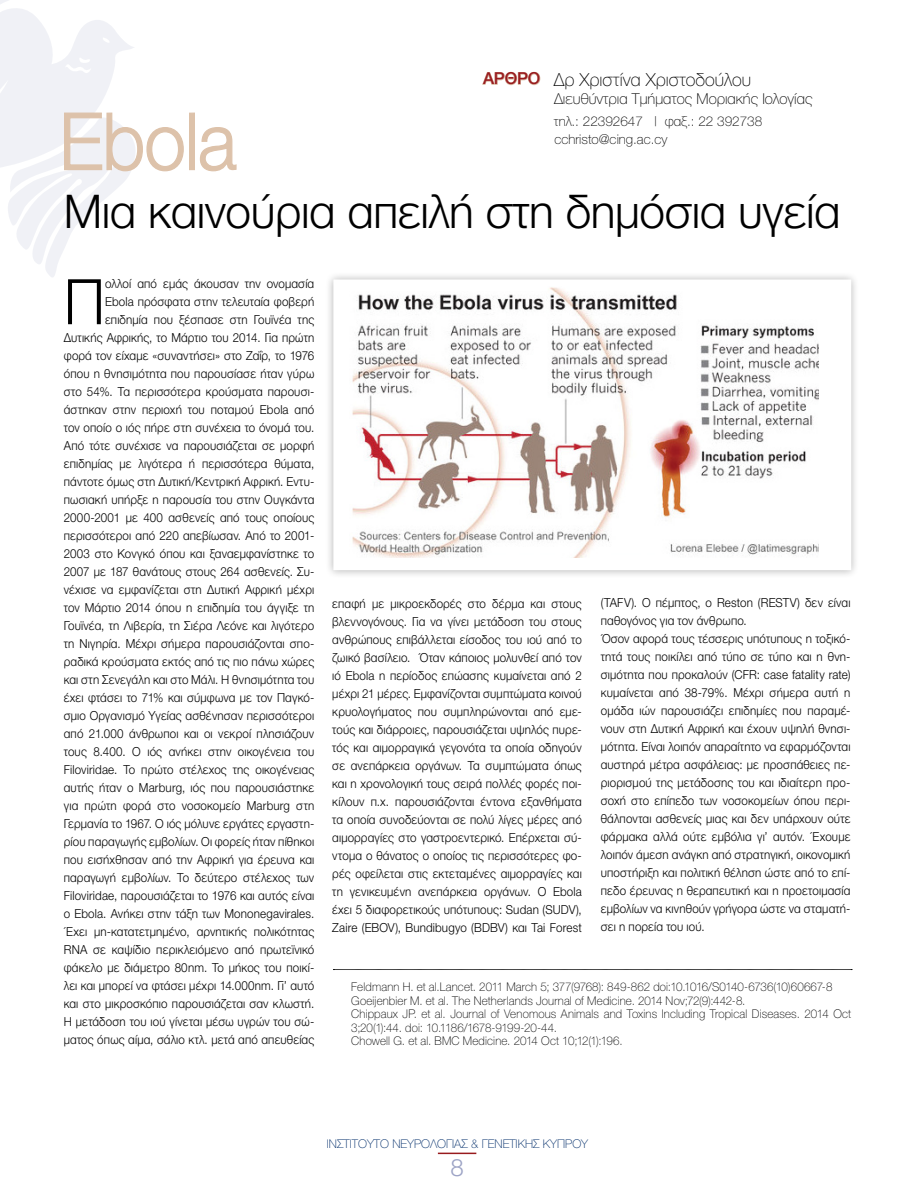
<style>
.page{position:relative;width:915px;height:1191px;background:#fff}
.page>*{position:absolute;margin:0;border:0;box-sizing:border-box;transform-origin:0 0}
.keimeno_kanoniko_me{font:300 62.85px "Ntitweights 03";color:#000;scale:.93 1}
.t1{font:300 46.5px "Ntitweights 03";letter-spacing:-.01em;color:#000}
.t2{font:300 24px "Ntitweights 03";color:#9ca3c5}
.KANONIKO_XORIS_DROP{font:100 18px "Ntitweights 02";color:#000}
.t3{font:500 16.5px "Ntitweights 05";letter-spacing:-.01em;color:#981b1e}
.KANONIKO_XORIS_DROP-2{font:100 15px "Ntitweights 02";color:#000}
.KANONIKO_XORIS_DROP-3{font:100 13.5px "Ntitweights 02";color:#000}
.keimeno_kanoniko_me-2{font:300 12.45px/18px "Ntitweights 03";letter-spacing:.01em;color:#000;text-align:justify;scale:.93 1}
.keimeno_kanoniko_me-3{font:100 12px/13.5px "Ntitweights 02";letter-spacing:.01em;color:#000;scale:.96 1}
.t4{font:100 12px "Ntitweights 02";color:#002d6a}
</style>
<div class="page">
<hr style="left:438px;top:1152px;width:38px;height:2px;background:#981b1e">
<svg style="left:333px;top:969px;width:518px;height:1px"></svg>
<div style="left:324px;top:271px;width:535px;height:307px;background:#000;opacity:.3"></div>
<div style="left:333px;top:279px;width:517px;height:291px;background:#fff;border:4px solid #fff"></div>
<img style="left:352px;top:287px;width:466px;height:271px">
<svg style="left:0;top:0;width:237px;height:277px"></svg>
<svg style="left:482px;top:72px;width:58px;height:13px"></svg>
<p class="t3" style="left:483px;top:69px;width:59px">ΑΡΘΡΟ</p>
<p class="KANONIKO_XORIS_DROP" style="left:553px;top:69px;width:199px">Δρ Χριστίνα Χριστοδούλου</p>
<p class="KANONIKO_XORIS_DROP-2" style="left:554px;top:90px;width:260px">Διευθύντρια Τμήματος Μοριακής Ιολογίας</p>
<p class="KANONIKO_XORIS_DROP-3" style="left:553px;top:114px;width:210px">τηλ.: 22392647 | φαξ.: 22 392738</p>
<p class="KANONIKO_XORIS_DROP-3" style="left:554px;top:132px;width:114px">cchristo@cing.ac.cy</p>
<p class="t1" style="left:64px;top:185px;width:778px">Mια καινούρια απειλή στη δημόσια υγεία</p>
<p class="keimeno_kanoniko_me-2" style="left:64px;top:275px;width:271px;text-align:right">ολλοί από εμάς άκουσαν την ονομασία<br>Ebola πρόσφατα στην τελευταία φοβερή επιδημία που ξέσπασε στη Γουϊνέα της Δυτικής Αφρικής, το Μάρτιο του 2014. Για πρώτη φορά τον είχαμε «συναντήσει» στο Ζαΐρ, το 1976 όπου η θνησιμότητα που παρουσίασε ήταν γύρω στο 54%. Τα περισσότερα κρούσματα παρουσι&shy;άστηκαν στην περιοχή του ποταμού Ebola από τον οποίο ο ιός πήρε στη συνέχεια το όνομά του.<br>Από τότε συνέχισε να παρουσιάζεται σε μορφή επιδημίας με λιγότερα ή περισσότερα θύματα, πάντοτε όμως στη Δυτική/Κεντρική Αφρική. Εντυ&shy;πωσιακή υπήρξε η παρουσία του στην Ουγκάντα 2000-2001 με 400 ασθενείς από τους οποίους περισσότεροι από 220 απεβίωσαν. Από το 2001- 2003 στο Κονγκό όπου και ξαναεμφανίστηκε το 2007 με 187 θανάτους στους 264 ασθενείς. Συ&shy;νέχισε να εμφανίζεται στη Δυτική Αφρική μέχρι τον Μάρτιο 2014 όπου η επιδημία του άγγιξε τη Γουϊνέα, τη Λιβερία, τη Σιέρα Λεόνε και λιγότερο τη Νιγηρία. Μέχρι σήμερα παρουσιάζονται σπο&shy;ραδικά κρούσματα εκτός από τις πιο πάνω χώρες και στη Σενεγάλη και στο Μάλι. Η θνησιμότητα του έχει φτάσει το 71% και σύμφωνα με τον Παγκό&shy;σμιο Οργανισμό Υγείας ασθένησαν περισσότεροι από 21.000 άνθρωποι και οι νεκροί πλησιάζουν τoυς 8.400. Ο ιός ανήκει στην οικογένεια του Filoviridae. Το πρώτο στέλεχος της οικογένειας αυτής ήταν ο Marburg, ιός που παρουσιάστηκε για πρώτη φορά στο νοσοκομείο Marburg στη Γερμανία το 1967. Ο ιός μόλυνε εργάτες εργαστη&shy;ρίου παραγωγής εμβολίων. Οι φορείς ήταν πίθηκοι που εισήχθησαν από την Αφρική για έρευνα και παραγωγή εμβολίων. Το δεύτερο στέλεχος των Filoviridae, παρουσιάζεται το 1976 και αυτός είναι ο Ebola. Ανήκει στην τάξη των Mononegavirales.<br>Έχει μη-κατατετμημένο, αρνητικής πολικότητας RNA σε καψίδιο περικλειόμενο από πρωτεϊνικό φάκελο με διάμετρο 80nm. Το μήκος του ποικί&shy;λει και μπορεί να φτάσει μέχρι 14.000nm. Γι’ αυτό και στο μικροσκόπιο παρουσιάζεται σαν κλωστή.<br>Η μετάδοση του ιού γίνεται μέσω υγρών του σώ&shy;ματος όπως αίμα, σάλιο κτλ. μετά από απευθείας</p>
<p class="keimeno_kanoniko_me" style="left:64px;top:267px;width:46px">Π</p>
<p class="keimeno_kanoniko_me-2" style="left:332px;top:594px;width:270px">επαφή με μικροεκδορές στο δέρμα και στους βλεννογόνους. Για να γίνει μετάδοση του στους ανθρώπους επιβάλλεται είσοδος του ιού από το ζωικό βασίλειο. Όταν κάποιος μολυνθεί από τον ιό Ebola η περίοδος επώασης κυμαίνεται από 2 μέχρι 21 μέρες. Εμφανίζονται συμπτώματα κοινού κρυολογήματος που συμπληρώνονται από εμε&shy;τούς και διάρροιες, παρουσιάζεται υψηλός πυρε&shy;τός και αιμορραγικά γεγονότα τα οποία οδηγούν σε ανεπάρκεια οργάνων. Τα συμπτώματα όπως και η χρονολογική τους σειρά πολλές φορές ποι&shy;κίλουν π.χ. παρουσιάζονται έντονα εξανθήματα τα οποία συνοδεύονται σε πολύ λίγες μέρες από αιμορραγίες στο γαστροεντερικό. Επέρχεται σύ&shy;ντομα ο θάνατος ο οποίος τις περισσότερες φο&shy;ρές οφείλεται στις εκτεταμένες αιμορραγίες και τη γενικευμένη ανεπάρκεια οργάνων. Ο Ebola έχει 5 διαφορετικούς υπότυπους: Sudan (SUDV), Zaire (EBOV), Bundibugyo (BDBV) και Tai Forest</p>
<p class="keimeno_kanoniko_me-2" style="left:600px;top:594px;width:270px">(TAFV). Ο πέμπτος, ο Reston (RESTV) δεν είναι παθογόνος για τον άνθρωπο.</p>
<p class="keimeno_kanoniko_me-2" style="left:600px;top:630px;width:270px">Όσον αφορά τους τέσσερις υπότυπους η τοξικό&shy;τητά τους ποικίλει από τύπο σε τύπο και η θνη&shy;σιμότητα που προκαλούν (CFR: case fatality rate) κυμαίνεται από 38-79%. Μέχρι σήμερα αυτή η ομάδα ιών παρουσιάζει επιδημίες που παραμέ&shy;νουν στη Δυτική Αφρική και έχουν υψηλή θνησι&shy;μότητα. Είναι λοιπόν απαραίτητο να εφαρμόζονται αυστηρά μέτρα ασφάλειας: με προσπάθειες πε&shy;ριορισμού της μετάδοσης του και ιδιαίτερη προ&shy;σοχή στο επίπεδο των νοσοκομείων όπου περι&shy;θάλπονται ασθενείς μιας και δεν υπάρχουν ούτε φάρμακα αλλά ούτε εμβόλια γι’ αυτόν. Έχουμε λοιπόν άμεση ανάγκη από στρατηγική, οικονομική υποστήριξη και πολιτική θέληση ώστε από το επί&shy;πεδο έρευνας η θεραπευτική και η προετοιμασία εμβολίων να κινηθούν γρήγορα ώστε να σταματή&shy;σει η πορεία του ιού.</p>
<p class="keimeno_kanoniko_me-3" style="left:351px;top:980px;width:502px">Feldmann H. et al.Lancet. 2011 March 5; 377(9768): 849-862 doi:10.1016/S0140-6736(10)60667-8</p>
<p class="keimeno_kanoniko_me-3" style="left:351px;top:993px;width:412px">Goeijenbier M. et al. The Netherlands Journal of Medicine. 2014 Nov;72(9):442-8.</p>
<p class="keimeno_kanoniko_me-3" style="left:351px;top:1007px;width:522px">Chippaux JP. et al. Journal of Venomous Animals and Toxins Including Tropical Diseases. 2014 Oct<br>3;20(1):44. doi: 10.1186/1678-9199-20-44.</p>
<p class="keimeno_kanoniko_me-3" style="left:351px;top:1034px;width:284px">Chowell G. et al. BMC Medicine. 2014 Oct 10;12(1):196.</p>
<p class="t4" style="left:327px;top:1136px;width:262px">INΣΤΙΤΟΥΤΟ ΝΕΥΡΟΛΟΓΙΑΣ &amp; ΓΕΝΕΤΙΚΗΣ ΚΥΠΡΟΥ</p>
<p class="t2" style="left:450px;top:1154px;width:15px">8</p>
</div>
